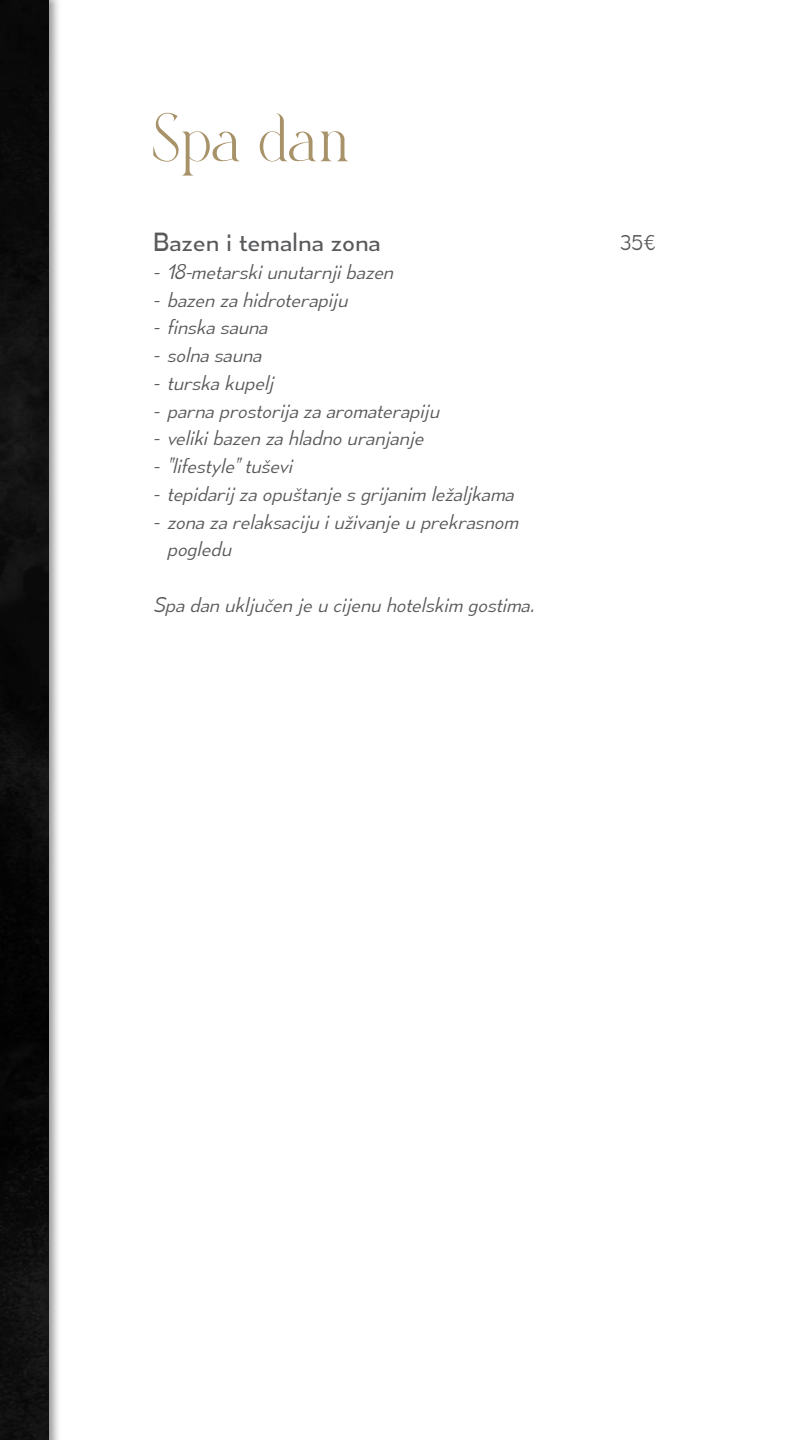
<style>
.page{position:relative;width:810px;height:1440px;background:#fff}
.page>*{position:absolute;margin:0;border:0;box-sizing:border-box;transform-origin:0 0}
.t1{font:55.5px "Balona";color:#a89269}
.t2{font:24px "Mesmerize Bk";color:#58595b}
.t3{font:italic 19.5px/27.8px "Mesmerize Lt";color:#58595b}
.t4{font:19.5px "Mesmerize Lt";color:#58595b}
</style>
<div class="page">
<div style="left:0;top:0;width:62px;height:1440px;background:#000;opacity:.42"></div>
<img style="left:0;top:0;width:49px;height:1440px">
<h1 class="t1" style="left:153px;top:99px;width:200px">Spa dan</h1>
<p class="t2" style="left:153px;top:227px;width:229px">Bazen i temalna zona</p>
<p class="t3" style="left:153px;top:257px;width:241px">- 18-metarski unutarnji bazen</p>
<p class="t3" style="left:153px;top:285px;width:196px">- bazen za hidroterapiju</p>
<p class="t3" style="left:153px;top:313px;width:116px">- finska sauna</p>
<p class="t3" style="left:153px;top:341px;width:110px">- solna sauna</p>
<p class="t3" style="left:153px;top:368px;width:122px">- turska kupelj</p>
<p class="t3" style="left:153px;top:396px;width:287px">- parna prostorija za aromaterapiju</p>
<p class="t3" style="left:153px;top:424px;width:272px">- veliki bazen za hladno uranjanje</p>
<p class="t3" style="left:153px;top:452px;width:140px">- “lifestyle” tuševi</p>
<p class="t3" style="left:153px;top:479px;width:362px">- tepidarij za opuštanje s grijanim ležaljkama</p>
<p class="t3" style="left:167px;top:507px;width:353px;text-indent:-13px">- zona za relaksaciju i uživanje u prekrasnom pogledu</p>
<p class="t3" style="left:153px;top:590px;width:382px">Spa dan uključen je u cijenu hotelskim gostima.</p>
<p class="t4" style="left:620px;top:230px;width:38px">35€</p>
</div>
